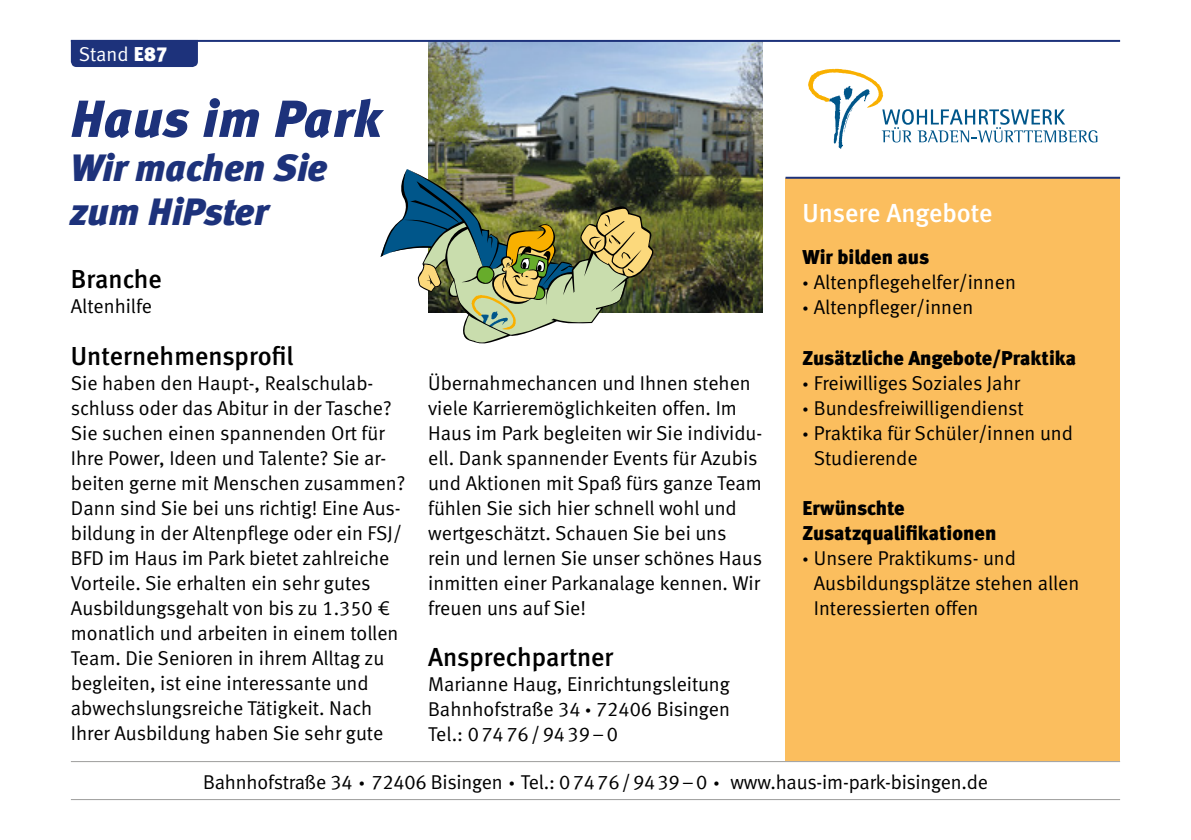
<style>
.page{position:relative;width:1191px;height:840px;background:#fff}
.page>*{position:absolute;margin:0;border:0;box-sizing:border-box;transform-origin:0 0}
.t1{font:italic 52px "Meta Black LF";letter-spacing:.02em;color:#1d327b}
.t2{font:italic 38px/44px "Meta Black LF";color:#1d327b}
.t3{font:26px "Meta Medium LF";color:#000}
.t4{font:26px "Meta Medium LF";letter-spacing:-.005em;color:#fff}
.t5{font:20px/25px "Meta Normal LF";color:#000}
.t6{font:20px/25px "Meta Black LF";color:#000}
.t7{font:20px "Meta Normal LF";color:#fff}
.s1{font-family:"Meta Black LF"}
</style>
<div class="page">
<div style="left:785px;top:179px;width:335px;height:581px;background:#fbbe5e"></div>
<img style="left:428px;top:42px;width:335px;height:271px">
<div style="left:71px;top:42px;width:127px;height:25px;background:#1d327b"></div>
<hr style="left:71px;top:40px;width:1049px;height:2px;background:#1d327b">
<hr style="left:71px;top:760px;width:1049px;height:1px;background:#9d9d9c">
<hr style="left:71px;top:798px;width:1049px;height:1px;background:#9d9d9c">
<hr style="left:785px;top:177px;width:335px;height:2px;background:#1d327b">
<svg style="left:808px;top:69px;width:289px;height:80px"></svg>
<img style="left:380px;top:169px;width:273px;height:174px">
<p class="t7" style="left:79px;top:42px;width:90px">Stand <span class="s1">E87</span></p>
<h1 class="t1" style="left:71px;top:87px;width:311px">Haus im Park</h1>
<h2 class="t2" style="left:71px;top:145px;width:258px">Wir machen Sie zum HiPster</h2>
<h3 class="t3" style="left:71px;top:264px;width:93px">Branche</h3>
<p class="t5" style="left:71px;top:293px;width:83px">Altenhilfe</p>
<h3 class="t3" style="left:71px;top:340px;width:224px">Unternehmensprofil</h3>
<p class="t5" style="left:71px;top:370px;width:336px">Sie haben den Haupt-, Realschulab&shy;schluss oder das Abitur in der Tasche?<br>Sie suchen einen spannenden Ort für Ihre Power, Ideen und Talente? Sie ar&shy;beiten gerne mit Menschen zusammen?<br>Dann sind Sie bei uns richtig! Eine Aus&shy;bildung in der Altenpflege oder ein FSJ/ BFD im Haus im Park bietet zahlreiche Vorteile. Sie erhalten ein sehr gutes Ausbildungsgehalt von bis zu 1.350 € monatlich und arbeiten in einem tollen Team. Die Senioren in ihrem Alltag zu begleiten, ist eine interessante und abwechslungsreiche Tätigkeit. Nach Ihrer Ausbildung haben Sie sehr gute</p>
<p class="t5" style="left:428px;top:370px;width:336px">Übernahmechancen und Ihnen stehen viele Karrieremöglichkeiten offen. Im Haus im Park begleiten wir Sie individu&shy;ell. Dank spannender Events für Azubis und Aktionen mit Spaß fürs ganze Team fühlen Sie sich hier schnell wohl und wertgeschätzt. Schauen Sie bei uns rein und lernen Sie unser schönes Haus inmitten einer Parkanalage kennen. Wir freuen uns auf Sie!</p>
<h3 class="t3" style="left:428px;top:641px;width:187px">Ansprechpartner</h3>
<p class="t5" style="left:428px;top:670px;width:303px;text-align:justify">Marianne Haug, Einrichtungsleitung Bahnhofstraße 34 <span class="s1">·</span> 72406 Bisingen Tel.: 07476/9439–0</p>
<h3 class="t4" style="left:802px;top:197px;width:192px">Unsere Angebote</h3>
<p class="t6" style="left:802px;top:244px;width:128px">Wir bilden aus</p>
<p class="t5" style="left:802px;top:269px;width:215px"><span class="s1">·</span> Altenpflegehelfer/innen <span class="s1">·</span> Altenpfleger/innen</p>
<p class="t6" style="left:802px;top:344px;width:275px">Zusätzliche Angebote/Praktika</p>
<p class="t5" style="left:802px;top:369px;width:219px"><span class="s1">·</span> Freiwilliges Soziales Jahr</p>
<p class="t5" style="left:802px;top:394px;width:223px"><span class="s1">·</span> Bundesfreiwilligendienst</p>
<p class="t5" style="left:802px;top:419px;width:272px"><span class="s1">·</span> Praktika für Schüler/innen und</p>
<p class="t5" style="left:814px;top:444px;width:105px">Studierende</p>
<p class="t6" style="left:802px;top:494px;width:195px">Erwünschte<br>Zusatzqualifikationen</p>
<p class="t5" style="left:814px;top:544px;width:267px;text-indent:-11px"><span class="s1">·</span> Unsere Praktikums- und<br>Ausbildungsplätze stehen allen<br>Interessierten offen</p>
<p class="t5" style="left:203px;top:768px;width:786px">Bahnhofstraße 34 <span class="s1">·</span> 72406 Bisingen <span class="s1">·</span> Tel.: 07476/9439–0 <span class="s1">·</span> www.haus-im-park-bisingen.de</p>
</div>
